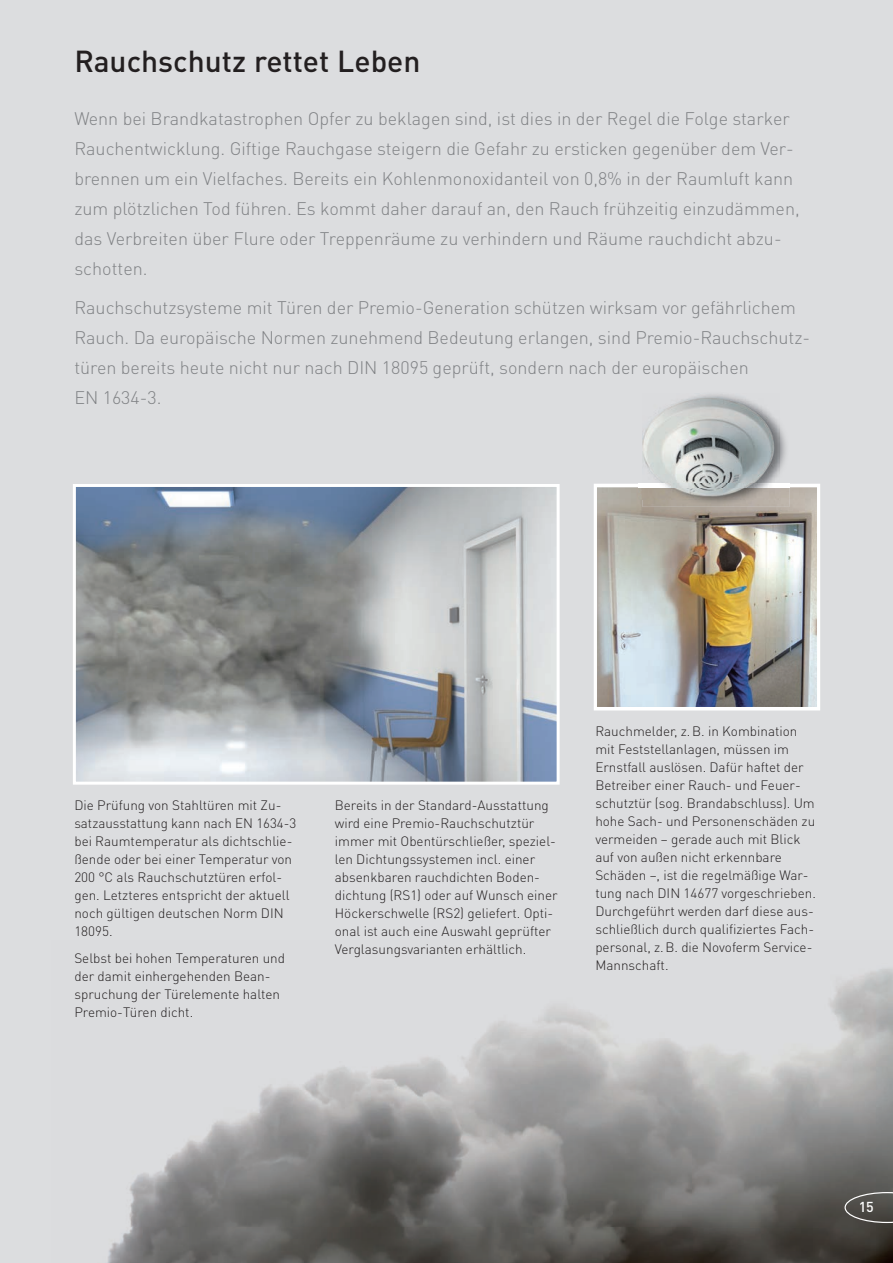
<style>
.page{position:relative;width:893px;height:1263px;background:#dcdddf}
.page>*{position:absolute;margin:0;border:0;box-sizing:border-box;transform-origin:0 0}
.t1{font:500 30px "DIN Pro";color:#231f20}
.t2{font:300 18px/30px "DIN Pro";color:#808285}
.t3{font:500 14.25px "DIN Pro";color:#fff}
.t4{font:300 13.5px/18px "DIN Pro";color:#231f20}
</style>
<div class="page">
<img style="left:107px;top:969px;width:786px;height:294px">
<img style="left:77px;top:488px;width:479px;height:293px">
<div style="left:73px;top:484px;width:487px;height:301px;border:3px solid #fff"></div>
<img style="left:594px;top:484px;width:226px;height:226px">
<img style="left:639px;top:424px;width:150px;height:60px">
<img style="left:642px;top:487px;width:147px;height:20px">
<svg style="left:779px;top:484px;width:10px;height:3px"></svg>
<svg style="left:639px;top:484px;width:3px;height:15px"></svg>
<img style="left:642px;top:394px;width:137px;height:105px">
<svg style="left:844px;top:1192px;width:49px;height:31px"></svg>
<h1 class="t1" style="left:74px;top:37px;width:348px">Rauchschutz rettet Leben</h1>
<p class="t2" style="left:74px;top:103px;width:727px">Wenn bei Brandkatastrophen Opfer zu beklagen sind, ist dies in der Regel die Folge starker Rauchentwicklung. Giftige Rauchgase steigern die Gefahr zu ersticken gegenüber dem Ver&shy;brennen um ein Vielfaches. Bereits ein Kohlenmonoxidanteil von 0,8% in der Raumluft kann zum plötzlichen Tod führen. Es kommt daher darauf an, den Rauch frühzeitig einzudämmen, das Verbreiten über Flure oder Treppenräume zu verhindern und Räume rauchdicht abzu&shy;schotten.</p>
<p class="t2" style="left:74px;top:292px;width:737px">Rauchschutzsysteme mit Türen der Premio-Generation schützen wirksam vor gefährlichem Rauch. Da europäische Normen zunehmend Bedeutung erlangen, sind Premio-Rauchschutz&shy;türen bereits heute nicht nur nach DIN 18095 geprüft, sondern nach der europäischen<br>EN 1634-3.</p>
<p class="t4" style="left:74px;top:796px;width:223px">Die Prüfung von Stahltüren mit Zu&shy;satzausstattung kann nach EN 1634-3 bei Raumtemperatur als dichtschlie&shy;ßende oder bei einer Temperatur von<br>200 °C als Rauchschutztüren erfol&shy;gen. Letzteres entspricht der aktuell noch gültigen deutschen Norm DIN<br>18095.</p>
<p class="t4" style="left:74px;top:948px;width:212px">Selbst bei hohen Temperaturen und der damit einhergehenden Bean&shy;spruchung der Türelemente halten<br>Premio-Türen dicht.</p>
<p class="t4" style="left:335px;top:796px;width:224px">Bereits in der Standard-Ausstattung wird eine Premio-Rauchschutztür immer mit Obentürschließer, speziel&shy;len Dichtungssystemen incl. einer absenkbaren rauchdichten Boden&shy;dichtung (RS1) oder auf Wunsch einer Höckerschwelle (RS2) geliefert. Opti&shy;onal ist auch eine Auswahl geprüfter Verglasungsvarianten erhältlich.</p>
<p class="t4" style="left:595px;top:721px;width:222px">Rauchmelder, z. B. in Kombination mit Feststellanlagen, müssen im Ernstfall auslösen. Dafür haftet der Betreiber einer Rauch- und Feuer&shy;schutztür (sog. Brandabschluss). Um hohe Sach- und Personenschäden zu vermeiden – gerade auch mit Blick auf von außen nicht erkennbare Schäden –, ist die regelmäßige War&shy;tung nach DIN 14677 vorgeschrieben.<br>Durchgeführt werden darf diese aus&shy;schließlich durch qualifiziertes Fach&shy;personal, z. B. die Novoferm Service-Mannschaft.</p>
<p class="t3" style="left:859px;top:1195px;width:17px">15</p>
</div>
